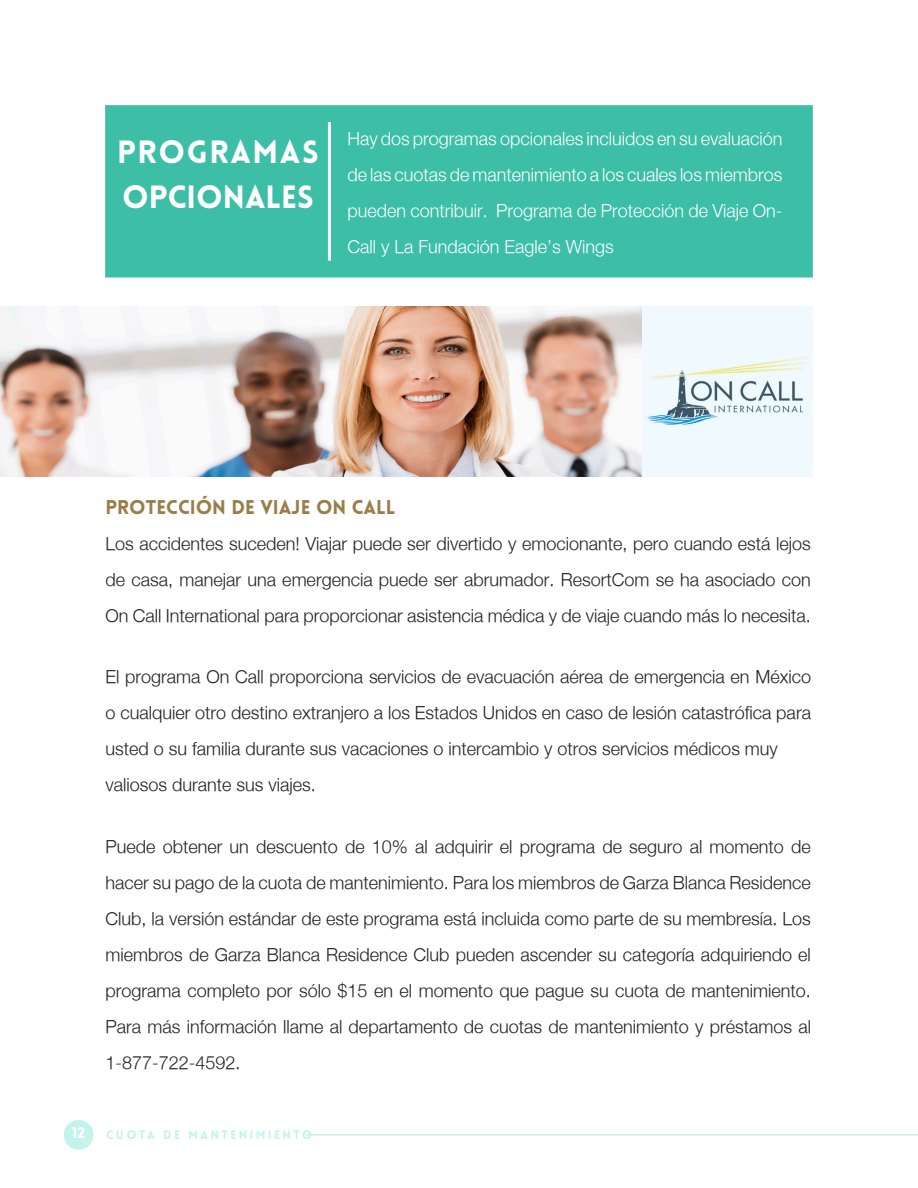
<style>
.page{position:relative;width:918px;height:1188px;background:#fff}
.page>*{position:absolute;margin:0;border:0;box-sizing:border-box;transform-origin:0 0}
.t1{font:900 31.5px "Lovelo";color:#fff}
.t2{font:900 31.5px "Lovelo";letter-spacing:.05em;color:#fff}
.t3{font:900 19.5px "Lovelo";color:#9b7d47}
.t4{font:300 18px/36px "Helvetica Neue";color:#231f20;text-align:justify}
.t5{font:300 18px/36px "Helvetica Neue";color:#fff;text-align:justify}
.t6{font:900 15px "Lovelo";color:#fff}
.t7{font:900 12px "Lovelo";letter-spacing:.2em;color:#c3f4ec}
</style>
<div class="page">
<div style="left:64px;top:1120px;width:30px;height:30px;background:#c3f4ec;border-radius:50%"></div>
<hr style="left:306px;top:1134px;width:612px;height:2px;background:#c3f4ec">
<div style="left:105px;top:105px;width:708px;height:172px;background:#3cbea7"></div>
<div style="left:107px;top:107px;width:704px;height:169px;border:1px solid #3cbea7"></div>
<div style="left:642px;top:307px;width:170px;height:170px;background:#f0f9fd"></div>
<img style="left:647px;top:357px;width:162px;height:68px">
<hr style="left:328px;top:122px;width:3px;height:139px;background:#fff">
<img style="left:0;top:306px;width:642px;height:170px">
<p class="t2" style="left:117px;top:132px;width:203px">PROGRAMAS</p>
<p class="t1" style="left:122px;top:177px;width:193px">OPCIONALES</p>
<p class="t5" style="left:347px;top:120px;width:436px">Hay dos programas opcionales incluidos en su evaluación de las cuotas de mantenimiento a los cuales los miembros pueden contribuir. Programa de Protección de Viaje On-Call y La Fundación Eagle’s Wings</p>
<p class="t3" style="left:106px;top:494px;width:292px">PROTECCIÓN DE VIAJE ON CALL</p>
<p class="t4" style="left:106px;top:525px;width:707px">Los accidentes suceden! Viajar puede ser divertido y emocionante, pero cuando está lejos de casa, manejar una emergencia puede ser abrumador. ResortCom se ha asociado con On Call International para proporcionar asistencia médica y de viaje cuando más lo necesita.</p>
<p class="t4" style="left:106px;top:658px;width:707px">El programa On Call proporciona servicios de evacuación aérea de emergencia en México o cualquier otro destino extranjero a los Estados Unidos en caso de lesión catastrófica para usted o su familia durante sus vacaciones o intercambio y otros servicios médicos muy</p>
<p class="t4" style="left:106px;top:766px;width:212px">valiosos durante sus viajes.</p>
<p class="t4" style="left:106px;top:828px;width:707px">Puede obtener un descuento de 10% al adquirir el programa de seguro al momento de hacer su pago de la cuota de mantenimiento. Para los miembros de Garza Blanca Residence Club, la versión estándar de este programa está incluida como parte de su membresía. Los miembros de Garza Blanca Residence Club pueden ascender su categoría adquiriendo el programa completo por sólo $15 en el momento que pague su cuota de mantenimiento.<br>Para más información llame al departamento de cuotas de mantenimiento y préstamos al 1-877-722-4592.</p>
<p class="t6" style="left:72px;top:1123px;width:15px">12</p>
<p class="t7" style="left:106px;top:1127px;width:207px">CUOTA DE MANTENIMIENTO</p>
</div>
